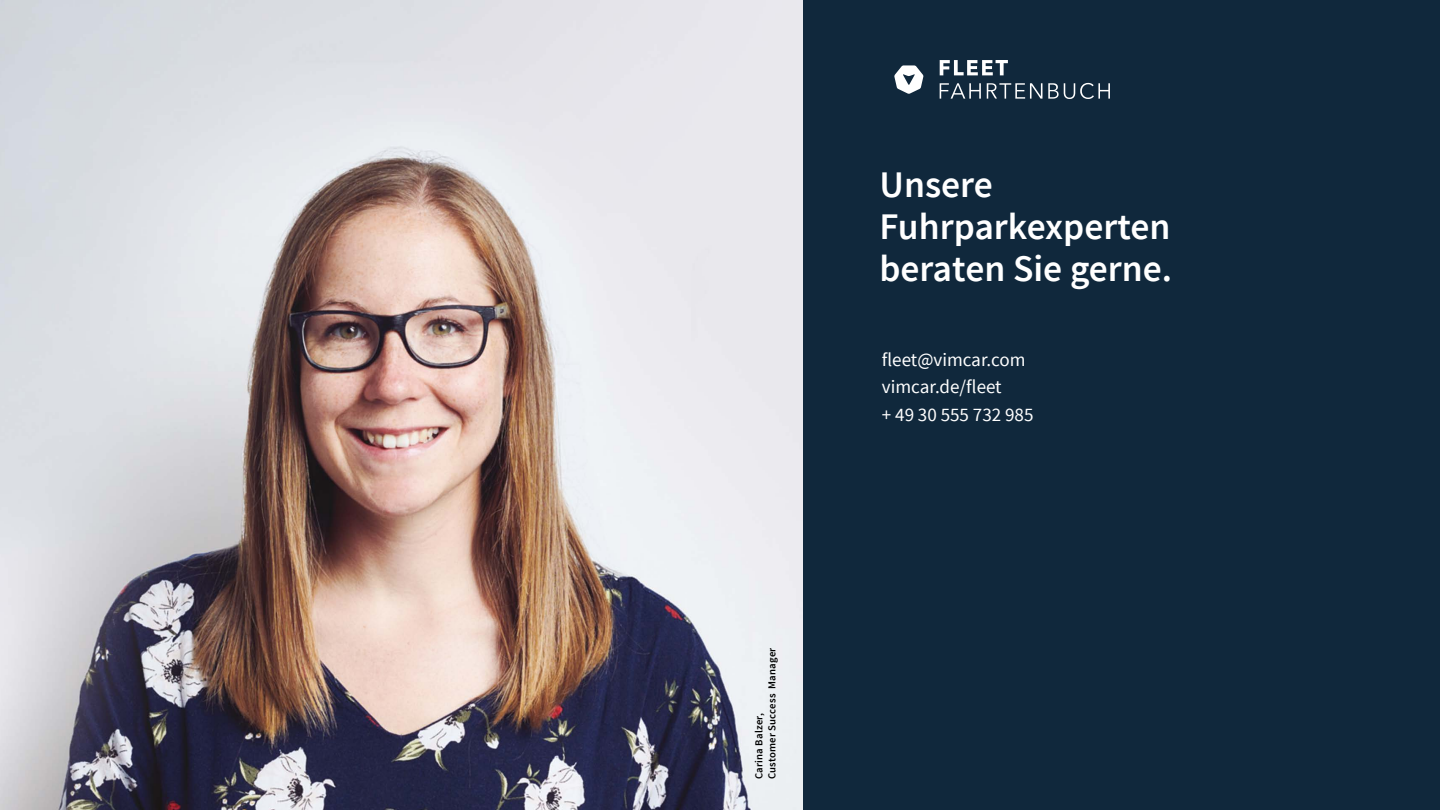
<style>
.page{position:relative;width:1440px;height:810px;background:#fff}
.page>*{position:absolute;margin:0;border:0;box-sizing:border-box;transform-origin:0 0}
.t1{font:600 37.5px/42px "Source Sans Pro";color:#fff}
.t2{font:19.05px/27.5px "Source Sans Pro";color:#fff}
.t3{font:600 10.65px/13px "Source Sans Pro";letter-spacing:.02em;color:#000}
</style>
<div class="page">
<img style="left:0;top:1px;width:803px;height:809px">
<div style="left:803px;top:0;width:637px;height:810px;background:#10283c"></div>
<svg style="left:894px;top:65px;width:29px;height:29px"></svg>
<svg style="left:940px;top:60px;width:68px;height:15px"></svg>
<svg style="left:940px;top:83px;width:41px;height:16px"></svg>
<svg style="left:987px;top:83px;width:55px;height:16px"></svg>
<svg style="left:1048px;top:83px;width:62px;height:16px"></svg>
<p class="t3" style="left:753px;top:779px;width:133px;rotate:-90deg">Carina Balzer,<br>Customer Success Manager</p>
<h1 class="t1" style="left:879px;top:165px;width:294px">Unsere<br>Fuhrparkexperten beraten Sie gerne.</h1>
<p class="t2" style="left:882px;top:346px;width:153px">fleet@vimcar.com vimcar.de/fleet<br>+ 49 30 555 732 985</p>
</div>
